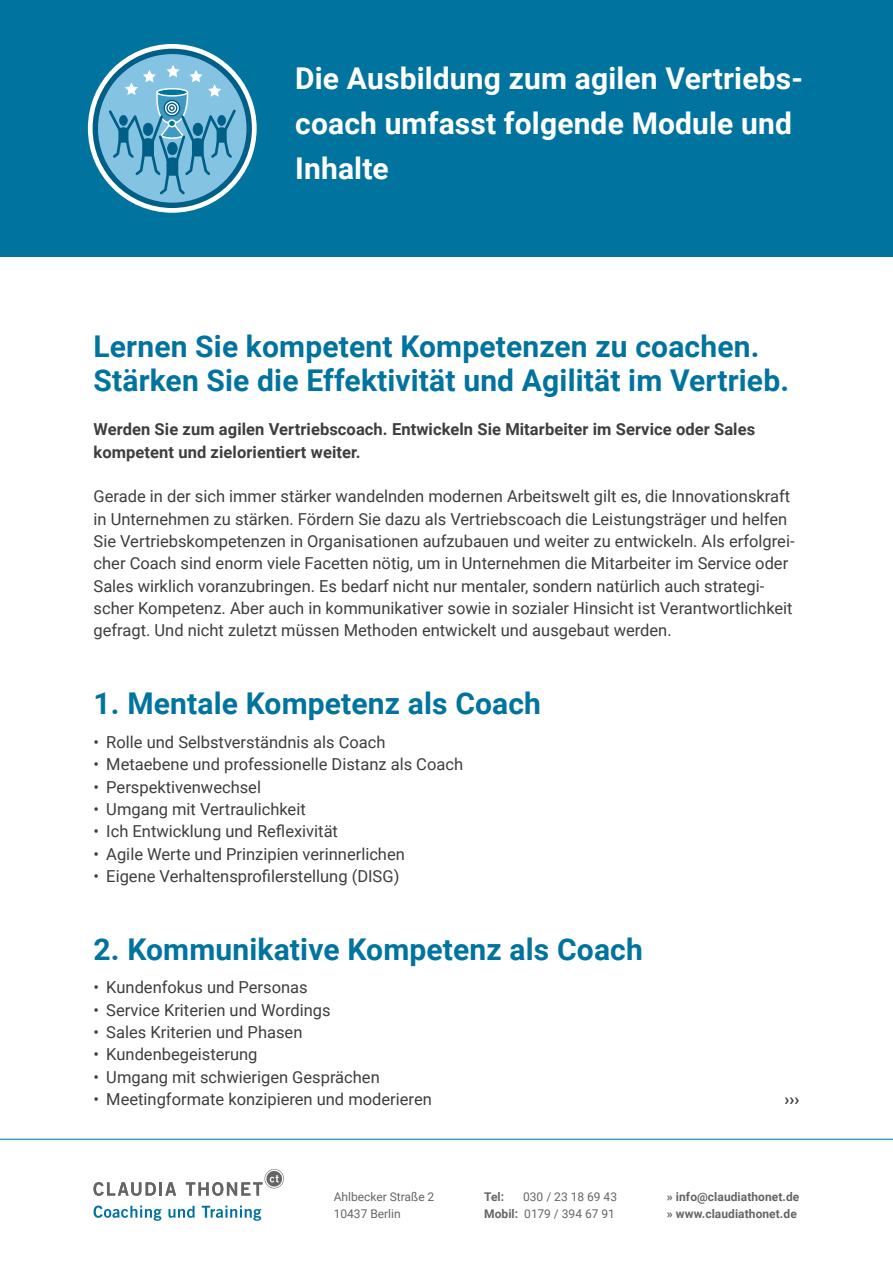
<style>
.page{position:relative;width:893px;height:1263px;background:#fff}
.page>*{position:absolute;margin:0;border:0;box-sizing:border-box;transform-origin:0 0}
.t1{font:700 30px/33.5px "Roboto";letter-spacing:.005em;color:#00739e}
.t2{font:700 30px/44.7px "Roboto";letter-spacing:.005em;color:#fff}
.t3{font:16.5px/22.4px "Roboto";color:#3e3d40}
.t4{font:700 16.5px/22.4px "Roboto";letter-spacing:.005em;color:#3e3d40}
.t5{font:12px/16.5px "Roboto";color:#646567}
.t6{font:700 12px/16.5px "Roboto";letter-spacing:.005em;color:#646567}
.s1{font-weight:700}
</style>
<div class="page">
<div style="left:0;top:0;width:893px;height:257px;background:#00739e"></div>
<hr style="left:0;top:1138px;width:893px;height:2px;background:#3f9ac3">
<svg style="left:88px;top:44px;width:169px;height:169px"></svg>
<svg style="left:94px;top:1182px;width:82px;height:14px"></svg>
<svg style="left:186px;top:1169px;width:98px;height:27px"></svg>
<svg style="left:94px;top:1205px;width:67px;height:16px"></svg>
<svg style="left:168px;top:1206px;width:27px;height:12px"></svg>
<svg style="left:202px;top:1205px;width:59px;height:16px"></svg>
<h1 class="t2" style="left:295px;top:55px;width:509px">Die Ausbildung zum agilen Vertriebs&shy;coach umfasst folgende Module und<br>Inhalte</h1>
<h1 class="t1" style="left:94px;top:329px;width:697px">Lernen Sie kompetent Kompetenzen zu coachen.<br>Stärken Sie die Effektivität und Agilität im Vertrieb.</h1>
<p class="t4" style="left:94px;top:418px;width:663px">Werden Sie zum agilen Vertriebscoach. Entwickeln Sie Mitarbeiter im Service oder Sales kompetent und zielorientiert weiter.</p>
<p class="t3" style="left:94px;top:485px;width:702px">Gerade in der sich immer stärker wandelnden modernen Arbeitswelt gilt es, die Innovationskraft in Unternehmen zu stärken. Fördern Sie dazu als Vertriebscoach die Leistungsträger und helfen Sie Vertriebskompetenzen in Organisationen aufzubauen und weiter zu entwickeln. Als erfolgrei&shy;cher Coach sind enorm viele Facetten nötig, um in Unternehmen die Mitarbeiter im Service oder Sales wirklich voranzubringen. Es bedarf nicht nur mentaler, sondern natürlich auch strategi&shy;scher Kompetenz. Aber auch in kommunikativer sowie in sozialer Hinsicht ist Verantwortlichkeit gefragt. Und nicht zuletzt müssen Methoden entwickelt und ausgebaut werden.</p>
<h1 class="t1" style="left:94px;top:686px;width:449px">1. Mentale Kompetenz als Coach</h1>
<p class="t3" style="left:94px;top:730px;width:294px">• Rolle und Selbstverständnis als Coach</p>
<p class="t3" style="left:94px;top:752px;width:371px">• Metaebene und professionelle Distanz als Coach</p>
<p class="t3" style="left:94px;top:775px;width:169px">• Perspektivenwechsel</p>
<p class="t3" style="left:94px;top:797px;width:214px">• Umgang mit Vertraulichkeit</p>
<p class="t3" style="left:94px;top:819px;width:246px">• Ich Entwicklung und Reflexivität</p>
<p class="t3" style="left:94px;top:842px;width:313px">• Agile Werte und Prinzipien verinnerlichen</p>
<p class="t3" style="left:94px;top:864px;width:307px">• Eigene Verhaltensprofilerstellung (DISG)</p>
<h1 class="t1" style="left:94px;top:931px;width:551px">2. Kommunikative Kompetenz als Coach</h1>
<p class="t3" style="left:94px;top:976px;width:216px">• Kundenfokus und Personas</p>
<p class="t3" style="left:94px;top:998px;width:239px">• Service Kriterien und Wordings</p>
<p class="t3" style="left:94px;top:1020px;width:210px">• Sales Kriterien und Phasen</p>
<p class="t3" style="left:94px;top:1043px;width:165px">• Kundenbegeisterung</p>
<p class="t3" style="left:94px;top:1065px;width:288px">• Umgang mit schwierigen Gesprächen</p>
<p class="t3" style="left:94px;top:1087px;width:340px">• Meetingformate konzipieren und moderieren</p>
<p class="t4" style="left:784px;top:1087px;width:16px">›››</p>
<p class="t5" style="left:334px;top:1188px;width:102px">Ahlbecker Straße 2<br>10437 Berlin</p>
<p class="t6" style="left:484px;top:1188px;width:21px">Tel:</p>
<p class="t5" style="left:484px;top:1188px;width:134px;text-align:right">030 / 23 18 69 43<br><span class="s1">Mobil:</span> 0179 / 394 67 91</p>
<p class="t6" style="left:667px;top:1188px;width:134px">» info@claudiathonet.de » www.claudiathonet.de</p>
</div>
